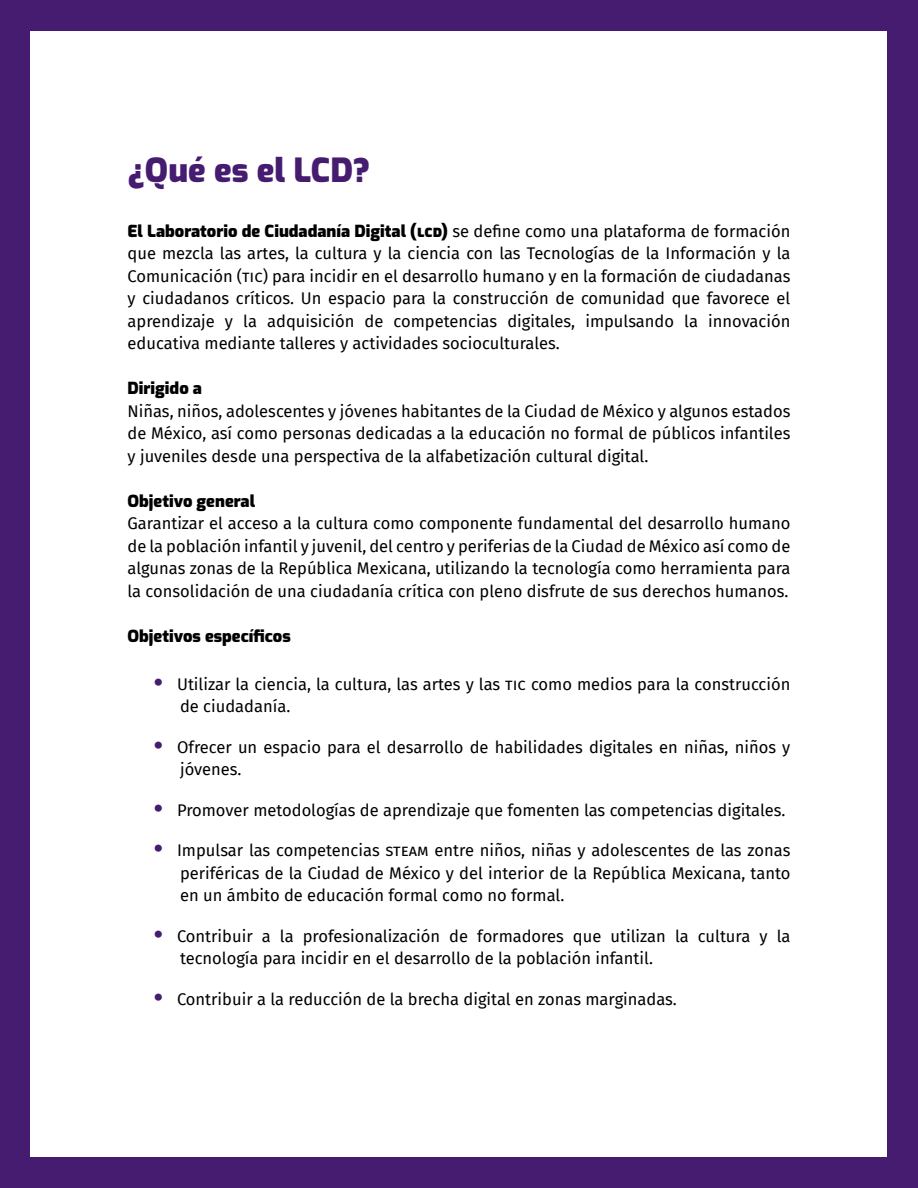
<style>
.page{position:relative;width:918px;height:1188px;background:#fff}
.page>*{position:absolute;margin:0;border:0;box-sizing:border-box;transform-origin:0 0}
.t1{font:900 33px "Exo";color:#451c70}
.t2{font:16.5px/22.5px "Fira Sans";color:#000;text-align:justify}
.t3{font:900 16.5px "Exo";color:#000}
.s1{font-family:"Fira Sans";font-weight:400}
.s2{font-family:"Museo Sans 100";font-size:27px;color:#451c70}
</style>
<div class="page">
<div style="left:0;top:0;width:30px;height:1188px;background:#451c70"></div>
<div style="left:887px;top:0;width:31px;height:1188px;background:#451c70"></div>
<div style="left:0;top:0;width:918px;height:31px;background:#451c70"></div>
<div style="left:0;top:1157px;width:918px;height:31px;background:#451c70"></div>
<h1 class="t1" style="left:128px;top:144px;width:244px">¿Qué es el LCD?</h1>
<p class="t3" style="left:128px;top:218px;width:664px">El Laboratorio de Ciudadanía Digital (LCD) <span class="s1">se define como una plataforma de formación</span></p>
<p class="t2" style="left:128px;top:242px;width:664px">que mezcla las artes, la cultura y la ciencia con las Tecnologías de la Información y la Comunicación (TIC) para incidir en el desarrollo humano y en la formación de ciudadanas y ciudadanos críticos. Un espacio para la construcción de comunidad que favorece el aprendizaje y la adquisición de competencias digitales, impulsando la innovación educativa mediante talleres y actividades socioculturales.</p>
<p class="t3" style="left:128px;top:376px;width:76px">Dirigido a</p>
<p class="t2" style="left:128px;top:399px;width:664px">Niñas, niños, adolescentes y jóvenes habitantes de la Ciudad de México y algunos estados de México, así como personas dedicadas a la educación no formal de públicos infantiles y juveniles desde una perspectiva de la alfabetización cultural digital.</p>
<p class="t3" style="left:128px;top:488px;width:129px">Objetivo general</p>
<p class="t2" style="left:128px;top:512px;width:664px">Garantizar el acceso a la cultura como componente fundamental del desarrollo humano de la población infantil y juvenil, del centro y periferias de la Ciudad de México así como de algunas zonas de la República Mexicana, utilizando la tecnología como herramienta para la consolidación de una ciudadanía crítica con pleno disfrute de sus derechos humanos.</p>
<p class="t3" style="left:128px;top:623px;width:165px">Objetivos específicos</p>
<p class="t2" style="left:180px;top:672px;width:612px;text-indent:-27px"><span class="s2">•</span> Utilizar la ciencia, la cultura, las artes y las TIC como medios para la construcción de ciudadanía.</p>
<p class="t2" style="left:180px;top:735px;width:612px;text-indent:-27px"><span class="s2">•</span> Ofrecer un espacio para el desarrollo de habilidades digitales en niñas, niños y jóvenes.</p>
<p class="t2" style="left:153px;top:798px;width:634px"><span class="s2">•</span> Promover metodologías de aprendizaje que fomenten las competencias digitales.</p>
<p class="t2" style="left:180px;top:839px;width:612px;text-indent:-27px"><span class="s2">•</span> Impulsar las competencias STEAM entre niños, niñas y adolescentes de las zonas periféricas de la Ciudad de México y del interior de la República Mexicana, tanto en un ámbito de educación formal como no formal.</p>
<p class="t2" style="left:180px;top:924px;width:612px;text-indent:-27px"><span class="s2">•</span> Contribuir a la profesionalización de formadores que utilizan la cultura y la tecnología para incidir en el desarrollo de la población infantil.</p>
<p class="t2" style="left:153px;top:987px;width:525px"><span class="s2">•</span> Contribuir a la reducción de la brecha digital en zonas marginadas.</p>
</div>
